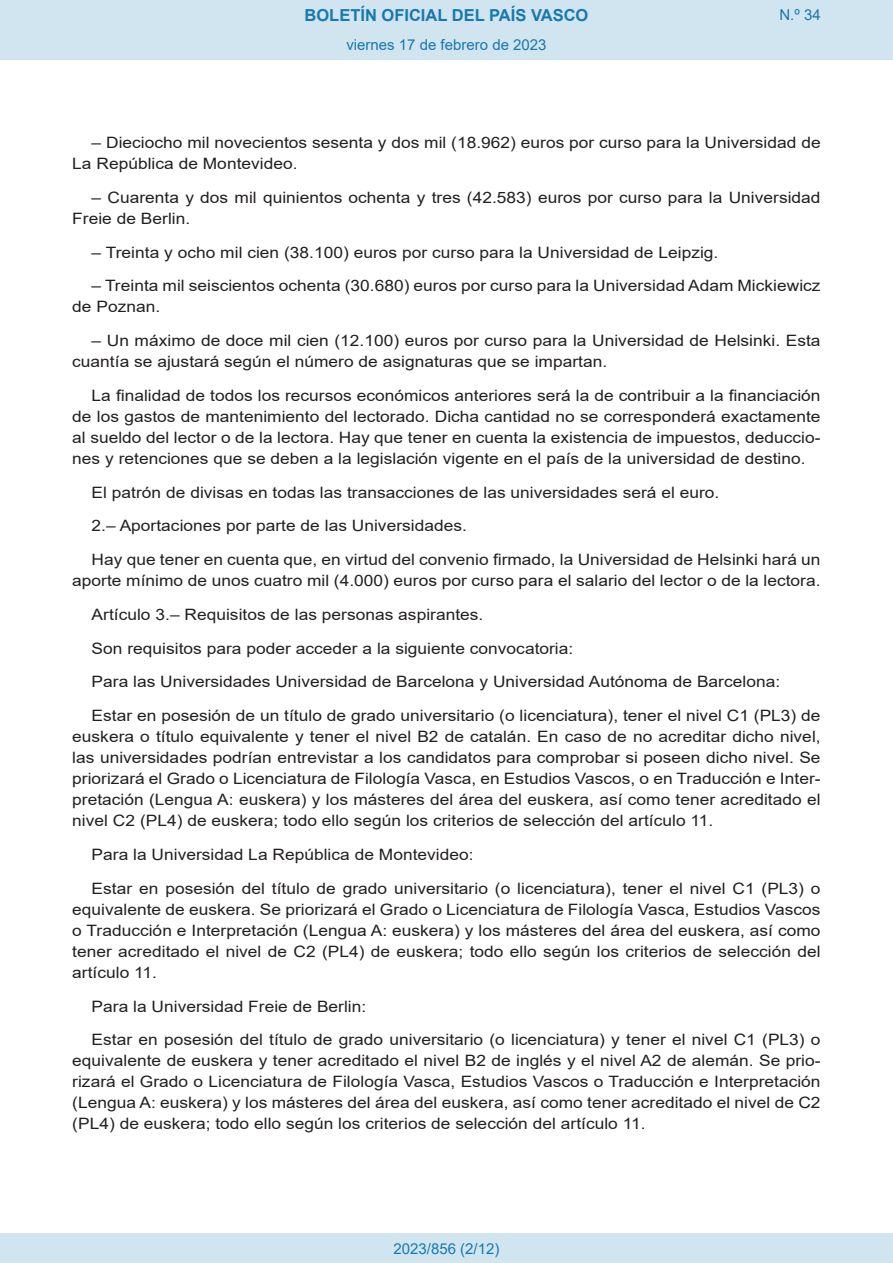
<style>
.page{position:relative;width:893px;height:1263px;background:#fff}
.page>*{position:absolute;margin:0;border:0;box-sizing:border-box;transform-origin:0 0}
.t1{font:700 16.5px "Arial";color:#1879ad}
.BOPVDetalle{font:15.6px/21px "Arial";color:#231f20;scale:1.11 1}
.Paginacion_Centro{font:15px "Arial";color:#1879ad}
</style>
<div class="page">
<div style="left:0;top:0;width:893px;height:60px;background:#d0e5f0"></div>
<div style="left:0;top:1233px;width:893px;height:30px;background:#d0e5f0"></div>
<p class="t1" style="left:305px;top:3px;width:285px">BOLETÍN OFICIAL DEL PAÍS VASCO</p>
<p class="Paginacion_Centro" style="left:346px;top:35px;width:202px">viernes 17 de febrero de 2023</p>
<p class="Paginacion_Centro" style="left:779px;top:5px;width:43px">N.º 34</p>
<p class="BOPVDetalle" style="left:72px;top:132px;width:676px;text-indent:19px">– Dieciocho mil novecientos sesenta y dos mil (18.962) euros por curso para la Universidad de<br>La República de Montevideo.</p>
<p class="BOPVDetalle" style="left:72px;top:187px;width:676px;text-indent:19px">– Cuarenta y dos mil quinientos ochenta y tres (42.583) euros por curso para la Universidad<br>Freie de Berlin.</p>
<p class="BOPVDetalle" style="left:92px;top:242px;width:566px">– Treinta y ocho mil cien (38.100) euros por curso para la Universidad de Leipzig.</p>
<p class="BOPVDetalle" style="left:72px;top:275px;width:676px;text-indent:19px">– Treinta mil seiscientos ochenta (30.680) euros por curso para la Universidad Adam Mickiewicz de Poznan.</p>
<p class="BOPVDetalle" style="left:72px;top:330px;width:676px;text-indent:19px">– Un máximo de doce mil cien (12.100) euros por curso para la Universidad de Helsinki. Esta cuantía se ajustará según el número de asignaturas que se impartan.</p>
<p class="BOPVDetalle" style="left:72px;top:385px;width:676px;text-align:justify;text-indent:19px">La finalidad de todos los recursos económicos anteriores será la de contribuir a la financiación de los gastos de mantenimiento del lectorado. Dicha cantidad no se corresponderá exactamente al sueldo del lector o de la lectora. Hay que tener en cuenta la existencia de impuestos, deduccio&shy;nes y retenciones que se deben a la legislación vigente en el país de la universidad de destino.</p>
<p class="BOPVDetalle" style="left:92px;top:482px;width:567px">El patrón de divisas en todas las transacciones de las universidades será el euro.</p>
<p class="BOPVDetalle" style="left:92px;top:515px;width:340px">2.– Aportaciones por parte de las Universidades.</p>
<p class="BOPVDetalle" style="left:72px;top:549px;width:676px;text-align:right">Hay que tener en cuenta que, en virtud del convenio firmado, la Universidad de Helsinki hará un aporte mínimo de unos cuatro mil (4.000) euros por curso para el salario del lector o de la lectora.</p>
<p class="BOPVDetalle" style="left:92px;top:604px;width:354px">Artículo 3.– Requisitos de las personas aspirantes.</p>
<p class="BOPVDetalle" style="left:92px;top:638px;width:435px">Son requisitos para poder acceder a la siguiente convocatoria:</p>
<p class="BOPVDetalle" style="left:92px;top:671px;width:622px">Para las Universidades Universidad de Barcelona y Universidad Autónoma de Barcelona:</p>
<p class="BOPVDetalle" style="left:72px;top:705px;width:676px;text-align:justify;text-indent:19px">Estar en posesión de un título de grado universitario (o licenciatura), tener el nivel C1 (PL3) de euskera o título equivalente y tener el nivel B2 de catalán. En caso de no acreditar dicho nivel, las universidades podrían entrevistar a los candidatos para comprobar si poseen dicho nivel. Se priorizará el Grado o Licenciatura de Filología Vasca, en Estudios Vascos, o en Traducción e Inter&shy;pretación (Lengua A: euskera) y los másteres del área del euskera, así como tener acreditado el nivel C2 (PL4) de euskera; todo ello según los criterios de selección del artículo 11.</p>
<p class="BOPVDetalle" style="left:92px;top:844px;width:346px">Para la Universidad La República de Montevideo:</p>
<p class="BOPVDetalle" style="left:72px;top:878px;width:676px;text-align:justify;text-indent:19px">Estar en posesión del título de grado universitario (o licenciatura), tener el nivel C1 (PL3) o equivalente de euskera. Se priorizará el Grado o Licenciatura de Filología Vasca, Estudios Vascos o Traducción e Interpretación (Lengua A: euskera) y los másteres del área del euskera, así como tener acreditado el nivel de C2 (PL4) de euskera; todo ello según los criterios de selección del artículo 11.</p>
<p class="BOPVDetalle" style="left:92px;top:995px;width:249px">Para la Universidad Freie de Berlin:</p>
<p class="BOPVDetalle" style="left:72px;top:1029px;width:676px;text-align:justify;text-indent:19px">Estar en posesión del título de grado universitario (o licenciatura) y tener el nivel C1 (PL3) o equivalente de euskera y tener acreditado el nivel B2 de inglés y el nivel A2 de alemán. Se prio&shy;rizará el Grado o Licenciatura de Filología Vasca, Estudios Vascos o Traducción e Interpretación (Lengua A: euskera) y los másteres del área del euskera, así como tener acreditado el nivel de C2 (PL4) de euskera; todo ello según los criterios de selección del artículo 11.</p>
<p class="Paginacion_Centro" style="left:393px;top:1238px;width:107px">2023/856 (2/12)</p>
</div>
